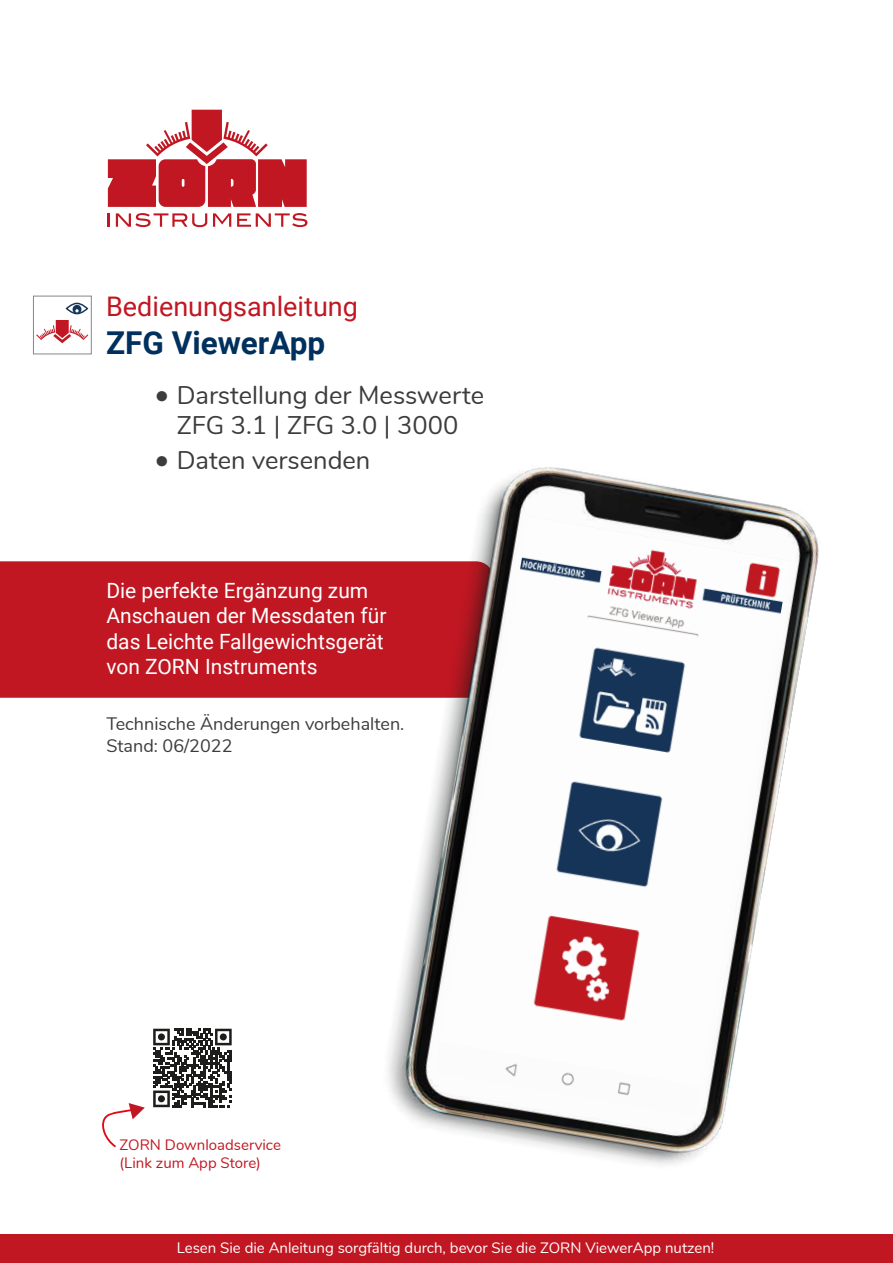
<style>
.page{position:relative;width:893px;height:1263px;background:#fff}
.page>*{position:absolute;margin:0;border:0;box-sizing:border-box;transform-origin:0 0}
.t1{font:700 31.5px "Roboto";color:#00305d}
.t2{font:27px "Roboto";color:#c11722}
.t3{font:25.5px/30.6px "Nunito";color:#3c3c3b;text-align:center}
.t4{font:21px/25.2px "Roboto";color:#fff}
.t5{font:18px/21.6px "Nunito";color:#3c3c3b}
.t6{font:15px "Nunito";color:#fff}
.t7{font:15px/18px "Nunito";color:#c11722}
.s1{font-size:28.5px}
</style>
<div class="page">
<svg style="left:36px;top:320px;width:52px;height:23px"></svg>
<div style="left:0;top:561px;width:326px;height:137px;background:#c11722"></div>
<svg style="left:108px;top:213px;width:2px;height:14px"></svg>
<svg style="left:116px;top:213px;width:91px;height:14px"></svg>
<svg style="left:213px;top:213px;width:18px;height:14px"></svg>
<svg style="left:237px;top:213px;width:70px;height:14px"></svg>
<svg style="left:108px;top:110px;width:199px;height:97px"></svg>
<div style="left:33px;top:296px;width:59px;height:58px;border:1px solid #878787"></div>
<div style="left:0;top:1234px;width:893px;height:29px;background:#c11722"></div>
<img style="left:326px;top:467px;width:495px;height:698px">
<img style="left:435px;top:517px;width:355px;height:599px">
<svg style="left:102px;top:1103px;width:43px;height:45px"></svg>
<svg style="left:153px;top:1029px;width:79px;height:78px"></svg>
<div style="left:158px;top:1033px;width:7px;height:7px;background:#1d1d1b;border-radius:50%"></div>
<div style="left:220px;top:1033px;width:7px;height:7px;background:#1d1d1b;border-radius:50%"></div>
<div style="left:158px;top:1095px;width:7px;height:7px;background:#1d1d1b;border-radius:50%"></div>
<div style="left:66px;top:303px;width:22px;height:11px;border:1px solid #17365b;border-radius:50%"></div>
<div style="left:73px;top:305px;width:9px;height:9px;background:#17365b;border-radius:50%"></div>
<svg style="left:75px;top:309px;width:4px;height:3px"></svg>
<p class="t2" style="left:106px;top:288px;width:253px">Bedienungsanleitung</p>
<h1 class="t1" style="left:106px;top:321px;width:221px">ZFG ViewerApp</h1>
<p class="t3" style="left:154px;top:378px;width:331px"><span class="s1">•</span> Darstellung der Messwerte<br>ZFG 3.1 | ZFG 3.0 | 3000</p>
<p class="t3" style="left:154px;top:443px;width:218px"><span class="s1">•</span> Daten versenden</p>
<p class="t4" style="left:106px;top:577px;width:282px">Die perfekte Ergänzung zum<br>Anschauen der Messdaten für das Leichte Fallgewichtsgerät von ZORN Instruments</p>
<p class="t5" style="left:106px;top:712px;width:299px">Technische Änderungen vorbehalten.<br>Stand: 06/2022</p>
<p class="t7" style="left:120px;top:1135px;width:163px">ZORN Downloadservice (Link zum App Store)</p>
<p class="t6" style="left:177px;top:1237px;width:539px">Lesen Sie die Anleitung sorgfältig durch, bevor Sie die ZORN ViewerApp nutzen!</p>
</div>
